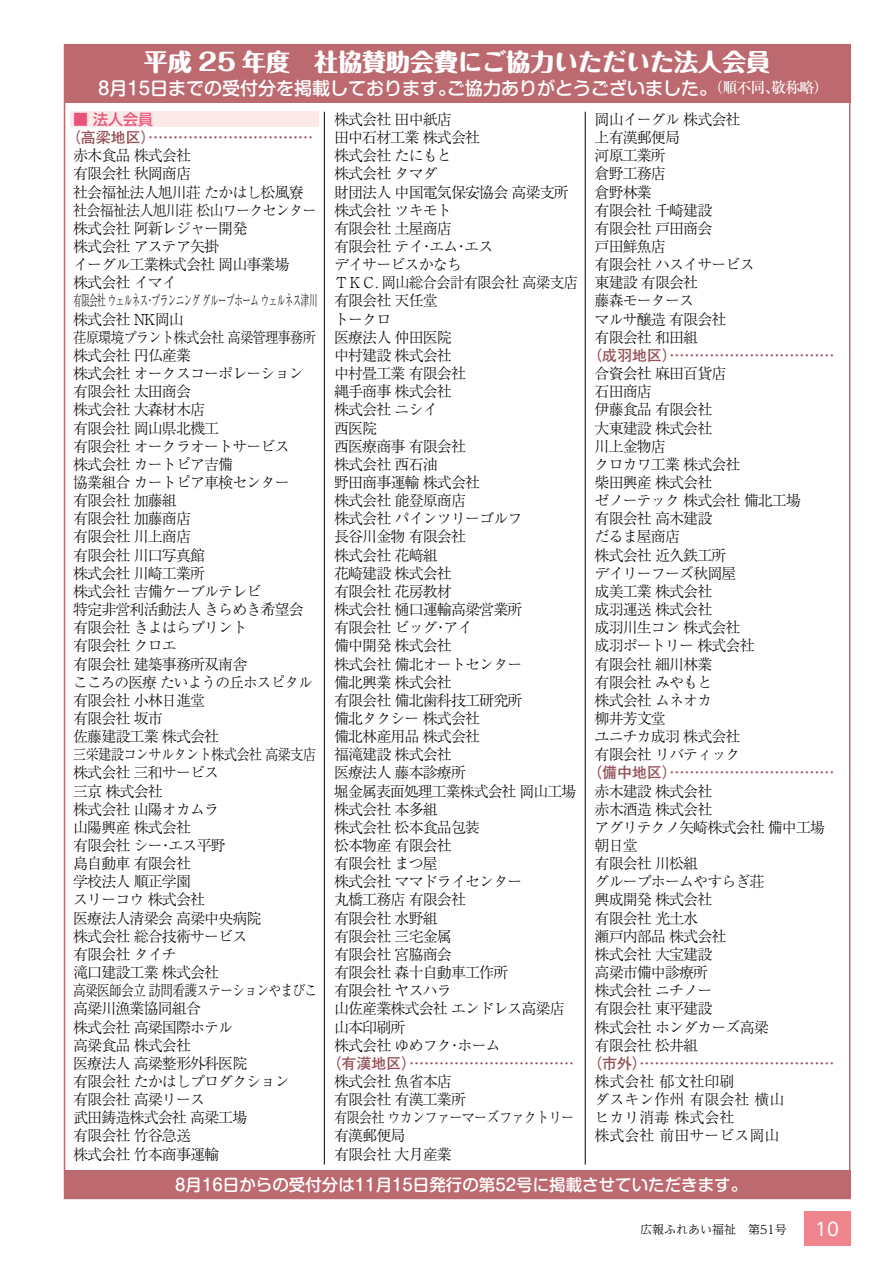
<style>
.page{position:relative;width:893px;height:1263px;background:#fff}
.page>*{position:absolute;margin:0;border:0;box-sizing:border-box;transform-origin:0 0}
.t1{font:800 24px "Maru Fo Pro";color:#fff}
.t2{font:500 18px "Shin M Go Pro";color:#fff}
.t3{font:18px "UD Shin Go Pro";color:#fff}
.t4{font:500 16.5px "Shin M Go Pro";color:#fff}
.t5{font:300 15px/18.1px "Ryumin Pro";letter-spacing:-.06em;color:#000}
.t6{font:300 15px/18.1px "Ryumin Pro";letter-spacing:-.06em;color:#000;scale:.57 1}
.t7{font:700 15px "Futo Go B101 Pro";color:#965057}
.t8{font:300 15px/18.1px "Ryumin Pro";color:#000}
.t9{font:500 15px "Ryumin Pro";letter-spacing:-.06em;color:#fff}
.t10{font:500 15px "Shin Go Pro";color:#e95377}
.t11{font:300 12px "UD Reimin Pro";color:#000}
</style>
<div class="page">
<div style="left:70px;top:111px;width:248px;height:16px;background:#fceae9"></div>
<hr style="left:324px;top:112px;width:1px;height:1052px;background:#000">
<hr style="left:585px;top:112px;width:1px;height:1053px;background:#000">
<div style="left:64px;top:44px;width:786px;height:59px;background:#bc696f"></div>
<div style="left:64px;top:1170px;width:786px;height:29px;background:#bc696f"></div>
<div style="left:804px;top:1212px;width:46px;height:34px;background:#ef858c"></div>
<h1 class="t1" style="left:144px;top:43px;width:628px">平成 25 年度　社協賛助会費にご協力いただいた法人会員</h1>
<p class="t2" style="left:447px;top:73px;width:271px">ご協力ありがとうございました。</p>
<p class="t2" style="left:98px;top:73px;width:360px">8月15日までの受付分を掲載しております。</p>
<p class="t9" style="left:708px;top:76px;width:122px">（順不同敬称略(</p>
<p class="t9" style="left:765px;top:76px;width:16px">、</p>
<p class="t10" style="left:73px;top:107px;width:81px">■ 法人会員</p>
<p class="t7" style="left:66px;top:125px;width:249px">（高梁地区 . . .( ..............................</p>
<p class="t5" style="left:73px;top:145px;width:246px">赤木食品株式会社<br>有限会社秋岡商店<br>社会福祉法人旭川荘たかはし松風寮社会福祉法人旭川荘松山ワークセンター株式会社阿新レジャー開発<br>株式会社アステア矢掛<br>イーグル工業株式会社岡山事業場<br>株式会社イマイ<br>有限会社ウェルネスプランニンググループホームウェルネス津川</p>
<p class="t6" style="left:73px;top:291px;width:428px;text-indent:73px">・<br>株式会社 NK岡山<br>荏原環境プラント株式会社高梁管理事務所株式会社円仏産業<br>株式会社オークスコーポレーション有限会社太田商会<br>株式会社大森材木店<br>有限会社岡山県北機工<br>有限会社オークラオートサービス<br>株式会社カートピア吉備<br>協業組合カートピア車検センター<br>有限会社加藤組<br>有限会社加藤商店<br>有限会社川上商店<br>有限会社川口写真館<br>株式会社川崎工業所<br>株式会社吉備ケーブルテレビ<br>特定非営利活動法人きらめき希望会有限会社きよはらプリント<br>有限会社クロエ<br>有限会社建築事務所双南舎<br>こころの医療たいようの丘ホスピタル有限会社小林日進堂<br>有限会社坂市<br>佐藤建設工業株式会社<br>三栄建設コンサルタント株式会社高梁支店株式会社三和サービス<br>三京株式会社<br>株式会社山陽オカムラ<br>山陽興産株式会社<br>有限会社シーエス平野</p>
<p class="t5" style="left:73px;top:835px;width:245px;text-indent:85px">・<br>島自動車有限会社<br>学校法人順正学園<br>スリーコウ株式会社<br>医療法人清梁会高梁中央病院<br>株式会社総合技術サービス<br>有限会社タイチ<br>滝口建設工業株式会社<br>高梁医師会立訪問看護ステーションやまびこ高梁川漁業協同組合<br>株式会社高梁国際ホテル<br>高梁食品株式会社<br>医療法人高梁整形外科医院<br>有限会社たかはしプロダクション<br>有限会社高梁リース<br>武田鋳造株式会社高梁工場<br>有限会社竹谷急送<br>株式会社竹本商事運輸</p>
<p class="t5" style="left:334px;top:109px;width:236px">株式会社田中紙店<br>田中石材工業株式会社<br>株式会社たにもと<br>株式会社タマダ<br>財団法人中国電気保安協会高梁支所株式会社ツキモト<br>有限会社土屋商店<br>有限会社テイエムエス</p>
<p class="t5" style="left:334px;top:236px;width:245px;text-indent:85px">・<br>デイサービスかなち<br>ＴＫＣ岡山総合会計有限会社高梁支店</p>
<p class="t5" style="left:334px;top:272px;width:190px;text-indent:41px">．<br>有限会社天任堂<br>トークロ<br>医療法人仲田医院<br>中村建設株式会社<br>中村畳工業有限会社<br>縄手商事株式会社<br>株式会社ニシイ<br>西医院<br>西医療商事有限会社<br>株式会社西石油<br>野田商事運輸株式会社<br>株式会社能登原商店<br>株式会社パインツリーゴルフ長谷川金物有限会社<br>株式会社花﨑組<br>花崎建設株式会社<br>有限会社花房教材<br>株式会社樋口運輸高梁営業所有限会社ビッグアイ</p>
<p class="t5" style="left:454px;top:236px;width:16px">・</p>
<p class="t5" style="left:334px;top:617px;width:244px;text-indent:99px">・<br>備中開発株式会社<br>株式会社備北オートセンター<br>備北興業株式会社<br>有限会社備北歯科技工研究所<br>備北タクシー株式会社<br>備北林産用品株式会社<br>福滝建設株式会社<br>医療法人藤本診療所<br>堀金属表面処理工業株式会社岡山工場株式会社本多組<br>株式会社松本食品包装<br>松本物産有限会社<br>有限会社まつ屋<br>株式会社ママドライセンター<br>丸橋工務店有限会社<br>有限会社水野組<br>有限会社三宅金属<br>有限会社宮脇商会<br>有限会社森十自動車工作所<br>有限会社ヤスハラ<br>山佐産業株式会社エンドレス高梁店山本印刷所<br>株式会社ゆめフクホーム</p>
<p class="t5" style="left:447px;top:1035px;width:16px">・</p>
<p class="t7" style="left:327px;top:1051px;width:249px">（有漢地区 . . .( ..............................</p>
<p class="t5" style="left:334px;top:1071px;width:242px">株式会社魚省本店<br>有限会社有漢工業所<br>有限会社ウカンファーマーズファクトリー有漢郵便局<br>有限会社大月産業</p>
<p class="t5" style="left:595px;top:109px;width:162px">岡山イーグル株式会社上有漢郵便局<br>河原工業所<br>倉野工務店<br>倉野林業<br>有限会社千崎建設<br>有限会社戸田商会<br>戸田鮮魚店<br>有限会社ハスイサービス東建設有限会社<br>藤森モータース<br>マルサ醸造有限会社<br>有限会社和田組</p>
<p class="t7" style="left:587px;top:343px;width:249px">（成羽地区 . . .( ..............................</p>
<p class="t5" style="left:595px;top:363px;width:208px">合資会社麻田百貨店<br>石田商店<br>伊藤食品有限会社<br>大東建設株式会社<br>川上金物店<br>クロカワ工業株式会社<br>柴田興産株式会社<br>ゼノーテック株式会社備北工場有限会社高木建設<br>だるま屋商店<br>株式会社近久鉄工所<br>デイリーフーズ秋岡屋<br>成美工業株式会社<br>成羽運送株式会社<br>成羽川生コン株式会社<br>成羽ポートリー株式会社<br>有限会社細川林業<br>有限会社みやもと<br>株式会社ムネオカ<br>柳井芳文堂<br>ユニチカ成羽株式会社<br>有限会社リバティック</p>
<p class="t7" style="left:587px;top:761px;width:249px">（備中地区 . . .( ..............................</p>
<p class="t5" style="left:595px;top:781px;width:232px">赤木建設株式会社<br>赤木酒造株式会社<br>アグリテクノ矢崎株式会社備中工場朝日堂<br>有限会社川松組<br>グループホームやすらぎ荘<br>興成開発株式会社<br>有限会社光土水<br>瀬戸内部品株式会社<br>株式会社大宝建設<br>高梁市備中診療所<br>株式会社ニチノー<br>有限会社東平建設<br>株式会社ホンダカーズ高梁<br>有限会社松井組</p>
<p class="t7" style="left:587px;top:1051px;width:249px">（市外 . . .( ....................................</p>
<p class="t8" style="left:595px;top:1071px;width:191px">株式会社郁文社印刷<br>ダスキン作州有限会社横山ヒカリ消毒株式会社<br>株式会社前田サービス岡山</p>
<p class="t4" style="left:175px;top:1171px;width:574px">8月16日からの受付分は11月15日発行の第52号に掲載させていただきます。</p>
<p class="t11" style="left:640px;top:1219px;width:148px">広報ふれあい福祉　第51号</p>
<p class="t3" style="left:815px;top:1214px;width:25px">10</p>
</div>
